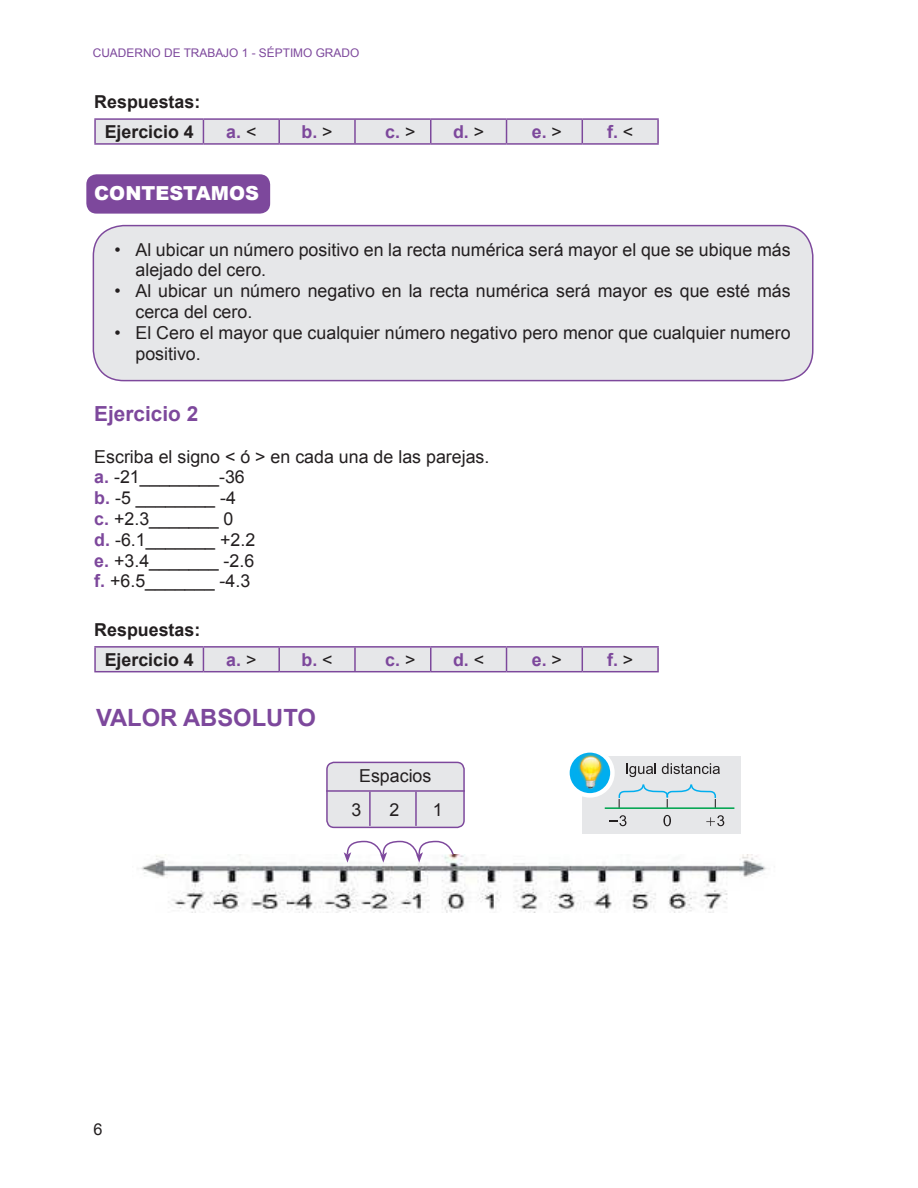
<style>
.page{position:relative;width:918px;height:1188px;background:#fff}
.page>*{position:absolute;margin:0;border:0;box-sizing:border-box;transform-origin:0 0}
.t1{font:700 23.7px "Arial";color:#7d489c}
.t2{font:700 20.85px "Arial";color:#7d489c}
.t3{font:900 19.35px "Arial";color:#fff}
.t4{font:17.85px/20.9px "Arial";color:#231f20}
.t5{font:700 17.85px "Arial";color:#231f20}
.t6{font:700 17.85px "Arial";color:#7d489c}
.t7{font:16.35px "Arial";color:#231f20}
.t8{font:11.85px "Arial";color:#7d489c}
.s1{font-weight:400;color:#231f20}
.s2{font-weight:700;color:#7d489c}
</style>
<div class="page">
<div style="left:93px;top:226px;width:720px;height:155px;background:#e6e7e9;border-radius:30px"></div>
<div style="left:93px;top:225px;width:721px;height:156px;border:1px solid #7d489c;border-radius:30px"></div>
<div style="left:86px;top:174px;width:184px;height:40px;background:#7d489c;border-radius:10px"></div>
<img style="left:141px;top:854px;width:626px;height:58px">
<div style="left:327px;top:762px;width:137px;height:65px;background:#e6e7e9;border-radius:7px"></div>
<div style="left:326px;top:762px;width:139px;height:66px;border:1px solid #7d489c;border-radius:7px"></div>
<hr style="left:326px;top:790px;width:139px;height:2px;background:#7d489c">
<hr style="left:369px;top:792px;width:2px;height:34px;background:#7d489c">
<hr style="left:415px;top:792px;width:2px;height:34px;background:#7d489c">
<svg style="left:344px;top:840px;width:111px;height:23px"></svg>
<hr style="left:94px;top:118px;width:109px;height:2px;background:#7d489c">
<hr style="left:94px;top:120px;width:2px;height:23px;background:#7d489c">
<hr style="left:203px;top:118px;width:76px;height:2px;background:#7d489c">
<hr style="left:279px;top:118px;width:76px;height:2px;background:#7d489c">
<hr style="left:355px;top:118px;width:76px;height:2px;background:#7d489c">
<hr style="left:431px;top:118px;width:76px;height:2px;background:#7d489c">
<hr style="left:507px;top:118px;width:75px;height:2px;background:#7d489c">
<hr style="left:582px;top:118px;width:77px;height:2px;background:#7d489c">
<div style="left:95px;top:119px;width:563px;height:24px;background:#e6e7e9"></div>
<hr style="left:657px;top:120px;width:2px;height:23px;background:#7d489c">
<hr style="left:94px;top:143px;width:109px;height:2px;background:#7d489c">
<hr style="left:203px;top:143px;width:76px;height:2px;background:#7d489c">
<hr style="left:279px;top:143px;width:76px;height:2px;background:#7d489c">
<hr style="left:355px;top:143px;width:76px;height:2px;background:#7d489c">
<hr style="left:431px;top:143px;width:76px;height:2px;background:#7d489c">
<hr style="left:507px;top:143px;width:75px;height:2px;background:#7d489c">
<hr style="left:582px;top:143px;width:77px;height:2px;background:#7d489c">
<hr style="left:94px;top:646px;width:109px;height:2px;background:#7d489c">
<hr style="left:94px;top:648px;width:2px;height:23px;background:#7d489c">
<hr style="left:203px;top:646px;width:76px;height:2px;background:#7d489c">
<hr style="left:279px;top:646px;width:76px;height:2px;background:#7d489c">
<hr style="left:355px;top:646px;width:76px;height:2px;background:#7d489c">
<hr style="left:431px;top:646px;width:76px;height:2px;background:#7d489c">
<hr style="left:507px;top:646px;width:75px;height:2px;background:#7d489c">
<hr style="left:582px;top:646px;width:77px;height:2px;background:#7d489c">
<div style="left:95px;top:647px;width:563px;height:24px;background:#e6e7e9"></div>
<hr style="left:657px;top:648px;width:2px;height:23px;background:#7d489c">
<hr style="left:94px;top:671px;width:109px;height:1px;background:#7d489c">
<hr style="left:203px;top:671px;width:76px;height:1px;background:#7d489c">
<hr style="left:279px;top:671px;width:76px;height:1px;background:#7d489c">
<hr style="left:355px;top:671px;width:76px;height:1px;background:#7d489c">
<hr style="left:431px;top:671px;width:76px;height:1px;background:#7d489c">
<hr style="left:507px;top:671px;width:75px;height:1px;background:#7d489c">
<hr style="left:582px;top:671px;width:77px;height:1px;background:#7d489c">
<div style="left:582px;top:757px;width:159px;height:77px;background:#e6e7e9"></div>
<svg style="left:567px;top:750px;width:45px;height:45px"></svg>
<div style="left:565px;top:748px;width:50px;height:50px;border:4px solid #fff;border-radius:50%"></div>
<svg style="left:626px;top:763px;width:30px;height:14px"></svg>
<svg style="left:662px;top:763px;width:58px;height:11px"></svg>
<img style="left:574px;top:755px;width:33px;height:33px">
<svg style="left:663px;top:815px;width:8px;height:11px"></svg>
<svg style="left:706px;top:815px;width:18px;height:11px"></svg>
<svg style="left:609px;top:815px;width:17px;height:11px"></svg>
<hr style="left:605px;top:808px;width:129px;height:1px;background:#00a54f">
<svg style="left:618px;top:784px;width:99px;height:24px"></svg>
<p class="t8" style="left:93px;top:48px;width:268px">CUADERNO DE TRABAJO 1 - SÉPTIMO GRADO</p>
<p class="t5" style="left:94px;top:95px;width:107px">Respuestas:</p>
<p class="t5" style="left:105px;top:125px;width:91px">Ejercicio 4</p>
<p class="t6" style="left:226px;top:125px;width:32px">a. <span class="s1">&lt;</span></p>
<p class="t6" style="left:302px;top:125px;width:33px">b. <span class="s1">˃</span></p>
<p class="t6" style="left:385px;top:125px;width:32px">c. <span class="s1">˃</span></p>
<p class="t6" style="left:453px;top:125px;width:33px">d. <span class="s1">˃</span></p>
<p class="t6" style="left:532px;top:125px;width:32px">e. <span class="s1">˃</span></p>
<p class="t6" style="left:607px;top:125px;width:28px">f. <span class="s1">&lt;</span></p>
<p class="t3" style="left:94px;top:182px;width:166px">CONTESTAMOS</p>
<p class="t4" style="left:135px;top:239px;width:657px;text-indent:-21px">• Al ubicar un número positivo en la recta numérica será mayor el que se ubique más alejado del cero.</p>
<p class="t4" style="left:135px;top:281px;width:657px;text-indent:-21px">• Al ubicar un número negativo en la recta numérica será mayor es que esté más cerca del cero.</p>
<p class="t4" style="left:135px;top:322px;width:657px;text-indent:-21px">• El Cero el mayor que cualquier número negativo pero menor que cualquier numero positivo.</p>
<p class="t2" style="left:94px;top:406px;width:106px">Ejercicio 2</p>
<p class="t4" style="left:94px;top:446px;width:397px">Escriba el signo &lt; ó ˃ en cada una de las parejas. <span class="s2">a.</span> -21________-36<br><span class="s2">b.</span> -5 ________ -4<br><span class="s2">c.</span> +2.3_______ 0<br><span class="s2">d.</span> -6.1_______ +2.2<br><span class="s2">e.</span> +3.4_______ -2.6<br><span class="s2">f.</span> +6.5_______ -4.3</p>
<p class="t5" style="left:94px;top:623px;width:107px">Respuestas:</p>
<p class="t5" style="left:105px;top:653px;width:91px">Ejercicio 4</p>
<p class="t6" style="left:226px;top:653px;width:32px">a. <span class="s1">˃</span></p>
<p class="t6" style="left:302px;top:653px;width:33px">b. <span class="s1">&lt;</span></p>
<p class="t6" style="left:385px;top:653px;width:32px">c. <span class="s1">˃</span></p>
<p class="t6" style="left:453px;top:653px;width:33px">d. <span class="s1">&lt;</span></p>
<p class="t6" style="left:532px;top:653px;width:32px">e. <span class="s1">˃</span></p>
<p class="t6" style="left:607px;top:653px;width:28px">f. <span class="s1">˃</span></p>
<h1 class="t1" style="left:96px;top:709px;width:222px">VALOR ABSOLUTO</h1>
<p class="t4" style="left:351px;top:760px;width:81px;line-height:34px;text-indent:8px">Espacios<br>3</p>
<p class="t4" style="left:389px;top:801px;width:11px">2</p>
<p class="t4" style="left:433px;top:801px;width:11px">1</p>
<p class="t7" style="left:93px;top:1123px;width:11px">6</p>
</div>
